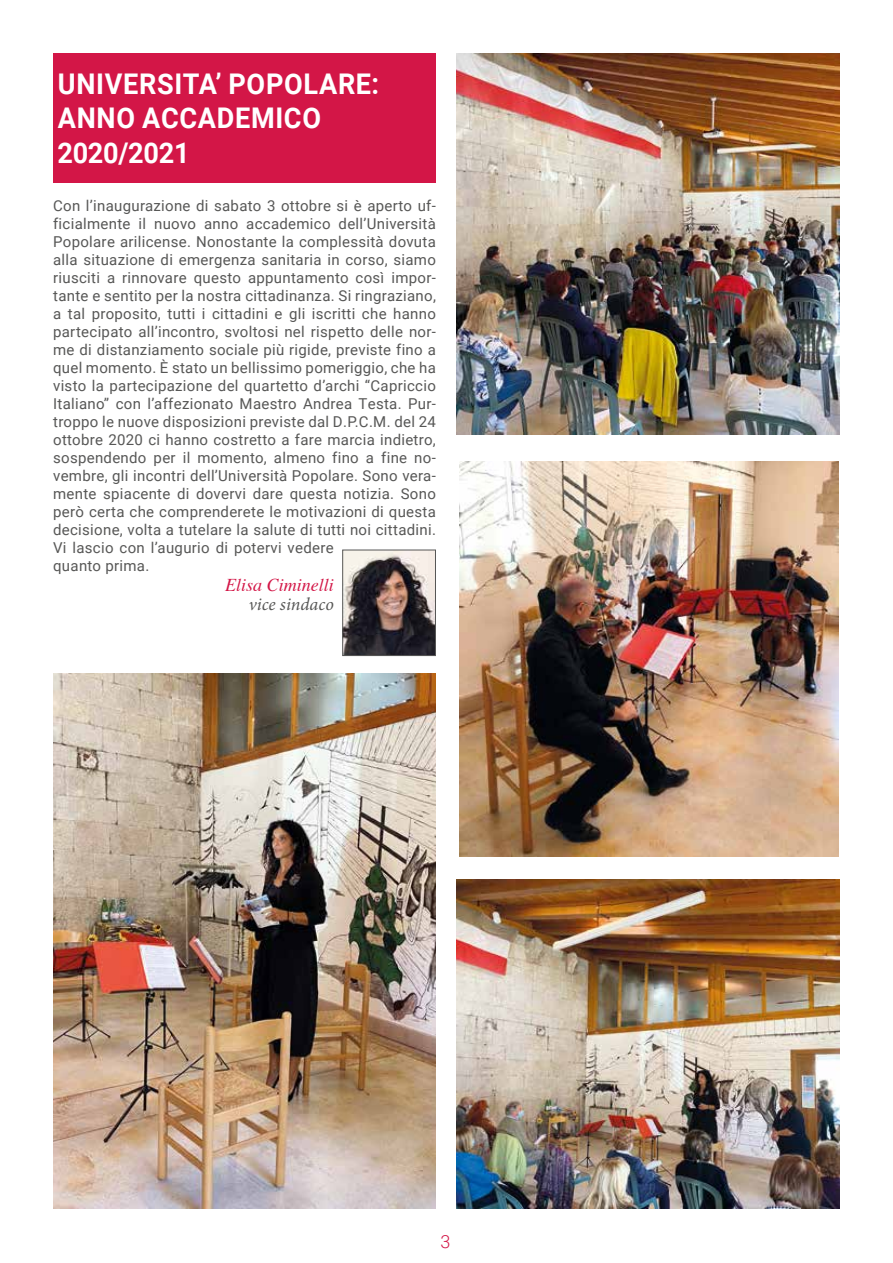
<style>
.page{position:relative;width:893px;height:1263px;background:#fff}
.page>*{position:absolute;margin:0;border:0;box-sizing:border-box;transform-origin:0 0}
.t1{font:700 28.5px/34.5px "Roboto";letter-spacing:.025em;color:#fff;scale:.95 1}
.t2{font:italic 18px "Times";color:#d31647}
.t3{font:italic 18px "Minion Pro";color:#575756}
.t4{font:300 18px "Roboto";color:#d31647}
.t5{font:15px/18px "Roboto";letter-spacing:.02em;color:#575756}
</style>
<div class="page">
<div style="left:53px;top:53px;width:383px;height:130px;background:#d31647"></div>
<img style="left:344px;top:552px;width:90px;height:102px">
<div style="left:342px;top:550px;width:94px;height:106px;border:1px solid #575756"></div>
<img style="left:457px;top:53px;width:382px;height:382px">
<img style="left:459px;top:461px;width:379px;height:395px">
<img style="left:53px;top:673px;width:383px;height:535px">
<img style="left:457px;top:880px;width:383px;height:328px">
<h1 class="t1" style="left:57px;top:65px;width:340px">UNIVERSITA’ POPOLARE:<br>ANNO ACCADEMICO<br>2020/2021</h1>
<p class="t5" style="left:53px;top:196px;width:384px">Con l’inaugurazione di sabato 3 ottobre si è aperto uf&shy;ficialmente il nuovo anno accademico dell’Università Popolare arilicense. Nonostante la complessità dovuta alla situazione di emergenza sanitaria in corso, siamo riusciti a rinnovare questo appuntamento così impor&shy;tante e sentito per la nostra cittadinanza. Si ringraziano, a tal proposito, tutti i cittadini e gli iscritti che hanno partecipato all’incontro, svoltosi nel rispetto delle nor&shy;me di distanziamento sociale più rigide, previste fino a quel momento. È stato un bellissimo pomeriggio, che ha visto la partecipazione del quartetto d’archi “Capriccio Italiano” con l’affezionato Maestro Andrea Testa. Pur&shy;troppo le nuove disposizioni previste dal D.P.C.M. del 24 ottobre 2020 ci hanno costretto a fare marcia indietro, sospendendo per il momento, almeno fino a fine no&shy;vembre, gli incontri dell’Università Popolare. Sono vera&shy;mente spiacente di dovervi dare questa notizia. Sono però certa che comprenderete le motivazioni di questa decisione, volta a tutelare la salute di tutti noi cittadini.<br>Vi lascio con l’augurio di potervi vedere<br>quanto prima.</p>
<p class="t2" style="left:225px;top:569px;width:110px">Elisa Ciminelli</p>
<p class="t3" style="left:249px;top:592px;width:87px">vice sindaco</p>
<p class="t4" style="left:441px;top:1229px;width:11px">3</p>
</div>
